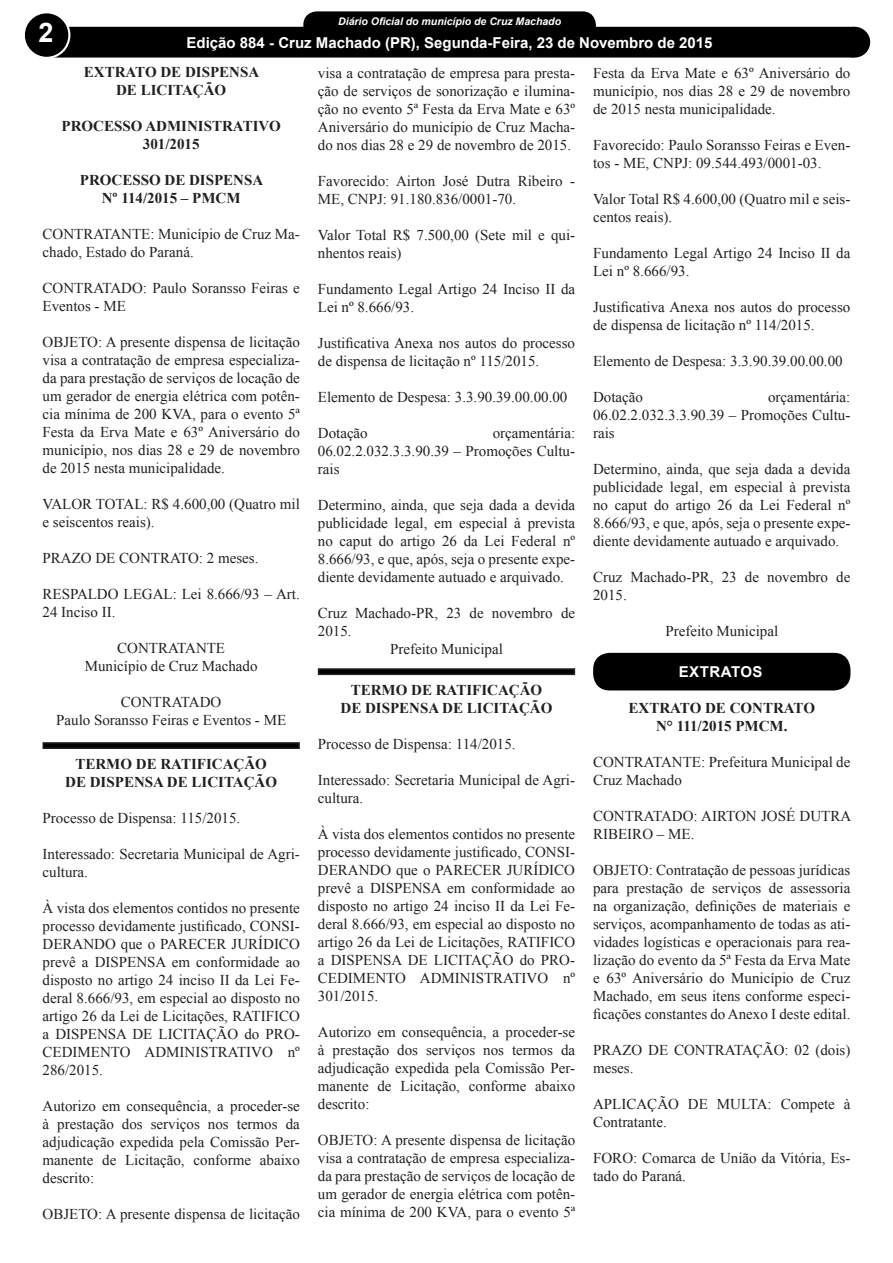
<style>
.page{position:relative;width:893px;height:1263px;background:#fff}
.page>*{position:absolute;margin:0;border:0;box-sizing:border-box;transform-origin:0 0}
.t1{font:700 27px "Arial";color:#fff}
.t2{font:15px/18px "Times New Roman";color:#231f20}
.t3{font:700 15px/18px "Times New Roman";color:#231f20;text-align:center}
.t4{font:700 15px "Arial";color:#fff}
.t5{font:700 15px "Arial";letter-spacing:.035em;color:#fff}
.t6{font:italic 700 10.5px "Arial";color:#fff}
</style>
<div class="page">
<div style="left:305px;top:13px;width:289px;height:28px;background:#000;border-radius:12px"></div>
<div style="left:303px;top:11px;width:293px;height:31px;border:3px solid #000;border-radius:12px"></div>
<div style="left:39px;top:27px;width:815px;height:31px;background:#000;border:2px solid #000"></div>
<div style="left:24px;top:12px;width:45px;height:46px;background:#000;border-radius:50%"></div>
<div style="left:23px;top:11px;width:47px;height:48px;border:2px solid #fff;border-radius:50%"></div>
<div style="left:840px;top:28px;width:29px;height:29px;background:#000;border-radius:50%"></div>
<div style="left:839px;top:27px;width:31px;height:31px;border:2px solid #000;border-radius:50%"></div>
<svg style="left:42px;top:742px;width:258px;height:7px;background:#151313"></svg>
<svg style="left:317px;top:668px;width:259px;height:8px;background:#343233"></svg>
<div style="left:593px;top:653px;width:257px;height:37px;background:#000;border-radius:16px"></div>
<p class="t6" style="left:338px;top:15px;width:224px">Diário Oficial do município de Cruz Machado</p>
<p class="t4" style="left:187px;top:32px;width:527px">Edição 884 - Cruz Machado (PR), Segunda-Feira, 23 de Novembro de 2015</p>
<p class="t3" style="left:84px;top:63px;width:177px">EXTRATO DE DISPENSA</p>
<p class="t3" style="left:116px;top:81px;width:112px">DE LICITAÇÃO</p>
<p class="t3" style="left:62px;top:117px;width:221px">PROCESSO ADMINISTRATIVO<br>301/2015</p>
<p class="t3" style="left:80px;top:171px;width:185px">PROCESSO DE DISPENSA</p>
<p class="t3" style="left:102px;top:189px;width:140px">Nº 114/2015 – PMCM</p>
<p class="t2" style="left:43px;top:225px;width:259px">CONTRATANTE: Município de Cruz Ma&shy;chado, Estado do Paraná.</p>
<p class="t2" style="left:43px;top:279px;width:259px">CONTRATADO: Paulo Soransso Feiras e<br>Eventos - ME</p>
<p class="t2" style="left:43px;top:333px;width:259px;text-align:justify">OBJETO: A presente dispensa de licitação visa a contratação de empresa especializa&shy;da para prestação de serviços de locação de um gerador de energia elétrica com potên&shy;cia mínima de 200 KVA, para o evento 5ª Festa da Erva Mate e 63º Aniversário do município, nos dias 28 e 29 de novembro de 2015 nesta municipalidade.</p>
<p class="t2" style="left:43px;top:495px;width:259px">VALOR TOTAL: R$ 4.600,00 (Quatro mil e seiscentos reais).</p>
<p class="t2" style="left:43px;top:549px;width:217px">PRAZO DE CONTRATO: 2 meses.</p>
<p class="t2" style="left:43px;top:585px;width:259px">RESPALDO LEGAL: Lei 8.666/93 – Art.<br>24 Inciso II.</p>
<p class="t2" style="left:117px;top:639px;width:109px">CONTRATANTE</p>
<p class="t2" style="left:85px;top:657px;width:174px">Município de Cruz Machado</p>
<p class="t2" style="left:121px;top:693px;width:102px">CONTRATADO</p>
<p class="t2" style="left:56px;top:711px;width:231px">Paulo Soransso Feiras e Eventos - ME</p>
<p class="t3" style="left:75px;top:754px;width:193px">TERMO DE RATIFICAÇÃO</p>
<p class="t3" style="left:65px;top:772px;width:213px">DE DISPENSA DE LICITAÇÃO</p>
<p class="t2" style="left:43px;top:808px;width:199px">Processo de Dispensa: 115/2015.</p>
<p class="t2" style="left:43px;top:844px;width:259px">Interessado: Secretaria Municipal de Agri&shy;cultura.</p>
<p class="t2" style="left:43px;top:898px;width:259px;text-align:justify">À vista dos elementos contidos no presente processo devidamente justificado, CONSI-DERANDO que o PARECER JURÍDICO prevê a DISPENSA em conformidade ao disposto no artigo 24 inciso II da Lei Fe&shy;deral 8.666/93, em especial ao disposto no artigo 26 da Lei de Licitações, RATIFICO a DISPENSA DE LICITAÇÃO do PRO-CEDIMENTO ADMINISTRATIVO nº 286/2015.</p>
<p class="t2" style="left:43px;top:1096px;width:259px;text-align:justify">Autorizo em consequência, a proceder-se à prestação dos serviços nos termos da adjudicação expedida pela Comissão Per&shy;manente de Licitação, conforme abaixo descrito:</p>
<p class="t2" style="left:43px;top:1204px;width:259px">OBJETO: A presente dispensa de licitação</p>
<p class="t1" style="left:38px;top:14px;width:17px">2</p>
<p class="t2" style="left:318px;top:63px;width:259px;text-align:justify">visa a contratação de empresa para presta&shy;ção de serviços de sonorização e ilumina&shy;ção no evento 5ª Festa da Erva Mate e 63º Aniversário do município de Cruz Macha&shy;do nos dias 28 e 29 de novembro de 2015.</p>
<p class="t2" style="left:318px;top:171px;width:259px">Favorecido: Airton José Dutra Ribeiro -<br>ME, CNPJ: 91.180.836/0001-70.</p>
<p class="t2" style="left:318px;top:225px;width:259px">Valor Total R$ 7.500,00 (Sete mil e qui&shy;nhentos reais)</p>
<p class="t2" style="left:318px;top:279px;width:259px">Fundamento Legal Artigo 24 Inciso II da<br>Lei nº 8.666/93.</p>
<p class="t2" style="left:318px;top:333px;width:259px">Justificativa Anexa nos autos do processo de dispensa de licitação nº 115/2015.</p>
<p class="t2" style="left:318px;top:387px;width:251px">Elemento de Despesa: 3.3.90.39.00.00.00</p>
<p class="t2" style="left:318px;top:423px;width:51px">Dotação</p>
<p class="t2" style="left:593px;top:63px;width:259px;text-align:justify">Festa da Erva Mate e 63º Aniversário do município, nos dias 28 e 29 de novembro de 2015 nesta municipalidade.</p>
<p class="t2" style="left:593px;top:135px;width:259px">Favorecido: Paulo Soransso Feiras e Even&shy;tos - ME, CNPJ: 09.544.493/0001-03.</p>
<p class="t2" style="left:593px;top:189px;width:259px">Valor Total R$ 4.600,00 (Quatro mil e seis&shy;centos reais).</p>
<p class="t2" style="left:593px;top:243px;width:259px">Fundamento Legal Artigo 24 Inciso II da<br>Lei nº 8.666/93.</p>
<p class="t2" style="left:593px;top:297px;width:259px">Justificativa Anexa nos autos do processo de dispensa de licitação nº 114/2015.</p>
<p class="t2" style="left:593px;top:351px;width:251px">Elemento de Despesa: 3.3.90.39.00.00.00</p>
<p class="t2" style="left:593px;top:387px;width:51px">Dotação</p>
<p class="t2" style="left:593px;top:387px;width:259px;text-align:justify;text-indent:175px">orçamentária:<br>06.02.2.032.3.3.90.39 – Promoções Cultu&shy;rais</p>
<p class="t2" style="left:593px;top:459px;width:259px;text-align:justify">Determino, ainda, que seja dada a devida publicidade legal, em especial à prevista no caput do artigo 26 da Lei Federal nº 8.666/93, e que, após, seja o presente expe&shy;diente devidamente autuado e arquivado.</p>
<p class="t2" style="left:593px;top:567px;width:259px">Cruz Machado-PR, 23 de novembro de<br>2015.</p>
<p class="t2" style="left:665px;top:621px;width:114px">Prefeito Municipal</p>
<p class="t5" style="left:679px;top:661px;width:85px">EXTRATOS</p>
<p class="t3" style="left:629px;top:698px;width:188px">EXTRATO DE CONTRATO</p>
<p class="t3" style="left:656px;top:716px;width:133px">N° 111/2015 PMCM.</p>
<p class="t2" style="left:593px;top:752px;width:259px">CONTRATANTE: Prefeitura Municipal de<br>Cruz Machado</p>
<p class="t2" style="left:593px;top:806px;width:260px">CONTRATADO: AIRTON JOSÉ DUTRA<br>RIBEIRO – ME.</p>
<p class="t2" style="left:593px;top:860px;width:259px;text-align:justify">OBJETO: Contratação de pessoas jurídicas para prestação de serviços de assessoria na organização, definições de materiais e serviços, acompanhamento de todas as ati&shy;vidades logísticas e operacionais para rea&shy;lização do evento da 5ª Festa da Erva Mate e 63º Aniversário do Município de Cruz Machado, em seus itens conforme especi&shy;ficações constantes do Anexo I deste edital.</p>
<p class="t2" style="left:593px;top:1040px;width:259px">PRAZO DE CONTRATAÇÃO: 02 (dois) meses.</p>
<p class="t2" style="left:593px;top:1094px;width:259px">APLICAÇÃO DE MULTA: Compete à<br>Contratante.</p>
<p class="t2" style="left:593px;top:1148px;width:259px">FORO: Comarca de União da Vitória, Es&shy;tado do Paraná.</p>
<p class="t2" style="left:318px;top:423px;width:259px;text-align:justify;text-indent:175px">orçamentária:<br>06.02.2.032.3.3.90.39 – Promoções Cultu&shy;rais</p>
<p class="t2" style="left:318px;top:495px;width:259px;text-align:justify">Determino, ainda, que seja dada a devida publicidade legal, em especial à prevista no caput do artigo 26 da Lei Federal nº 8.666/93, e que, após, seja o presente expe&shy;diente devidamente autuado e arquivado.</p>
<p class="t2" style="left:318px;top:603px;width:259px">Cruz Machado-PR, 23 de novembro de<br>2015.</p>
<p class="t2" style="left:390px;top:639px;width:114px">Prefeito Municipal</p>
<p class="t3" style="left:351px;top:680px;width:193px">TERMO DE RATIFICAÇÃO</p>
<p class="t3" style="left:341px;top:698px;width:213px">DE DISPENSA DE LICITAÇÃO</p>
<p class="t2" style="left:318px;top:734px;width:199px">Processo de Dispensa: 114/2015.</p>
<p class="t2" style="left:318px;top:770px;width:259px">Interessado: Secretaria Municipal de Agri&shy;cultura.</p>
<p class="t2" style="left:318px;top:824px;width:259px;text-align:justify">À vista dos elementos contidos no presente processo devidamente justificado, CONSI-DERANDO que o PARECER JURÍDICO prevê a DISPENSA em conformidade ao disposto no artigo 24 inciso II da Lei Fe&shy;deral 8.666/93, em especial ao disposto no artigo 26 da Lei de Licitações, RATIFICO a DISPENSA DE LICITAÇÃO do PRO-CEDIMENTO ADMINISTRATIVO nº 301/2015.</p>
<p class="t2" style="left:318px;top:1022px;width:259px;text-align:justify">Autorizo em consequência, a proceder-se à prestação dos serviços nos termos da adjudicação expedida pela Comissão Per&shy;manente de Licitação, conforme abaixo descrito:</p>
<p class="t2" style="left:318px;top:1130px;width:259px;text-align:justify">OBJETO: A presente dispensa de licitação visa a contratação de empresa especializa&shy;da para prestação de serviços de locação de um gerador de energia elétrica com potên&shy;cia mínima de 200 KVA, para o evento 5ª</p>
</div>
